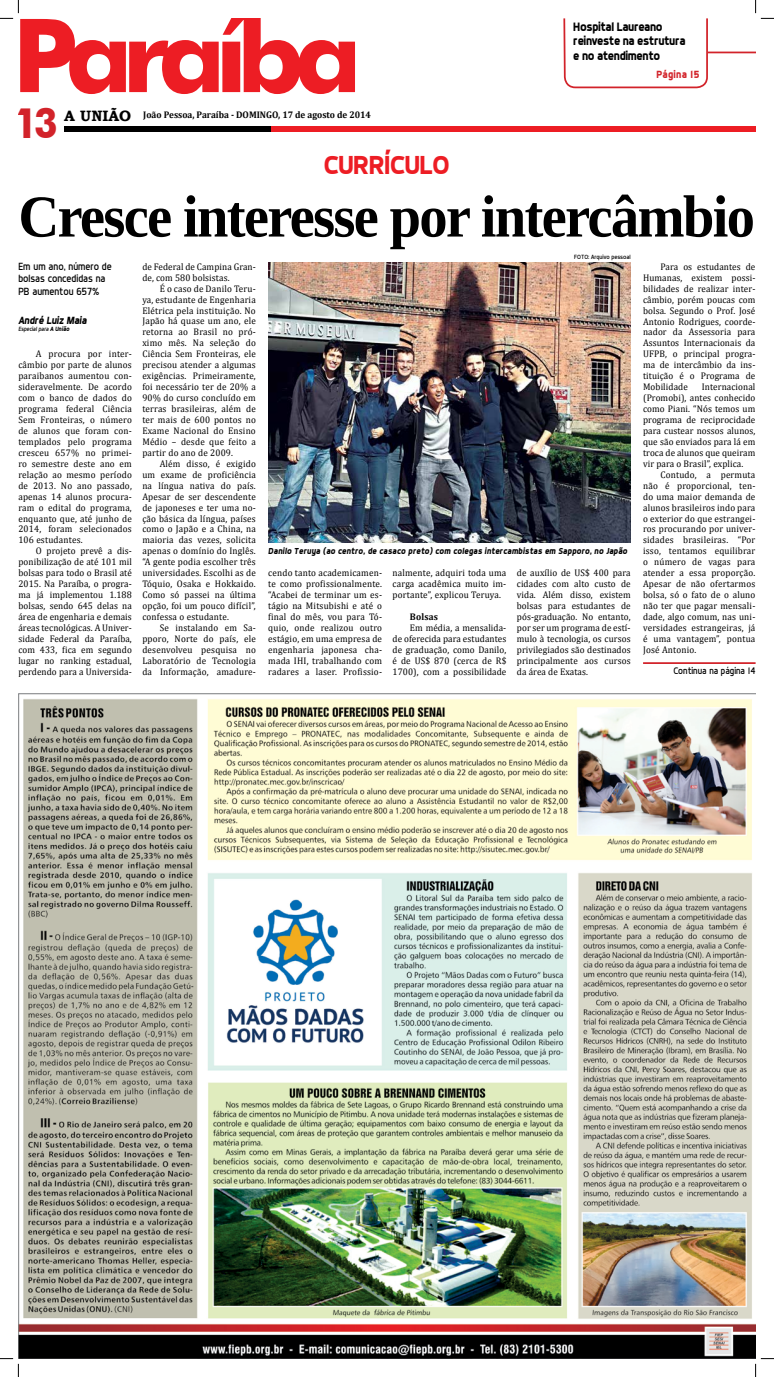
<style>
.page{position:relative;width:774px;height:1377px;background:#fff}
.page>*{position:absolute;margin:0;border:0;box-sizing:border-box;transform-origin:0 0}
.t1{font:700 59.5px "Liberation Serif";letter-spacing:-.03em;color:#000;scale:.95 1}
.t2{font:700 42px "Futura BT";color:#d2232a;scale:.9 1}
.t3{font:700 26.25px "Dyno";letter-spacing:-.03em;color:#ed1d24}
.t4{font:700 12.25px/14.7px "Dyno";letter-spacing:-.03em;color:#000;scale:.95 1}
.t5{font:10.5px/12.6px "Dyno";color:#000;scale:.95 1}
.t6{font:italic 700 10.5px "Dyno";letter-spacing:-.01em;color:#000;scale:.95 1}
.t7{font:700 10.5px "Dyno";letter-spacing:.02em;color:#d2232a;scale:.95 1}
.t8{font:9.62px/10.9px "Cambria";letter-spacing:.01em;color:#000;text-align:justify;scale:.95 1}
.t9{font:700 9.62px "Cambria";color:#000;scale:.95 1}
.t10{font:9.62px "Dyno";color:#000;scale:.95 1}
.t11{font:italic 700 8.75px "Dyno";letter-spacing:.01em;color:#000;scale:.95 1}
.t12{font:6.12px "Dyno";color:#000}
.t13{font:italic 6.12px "Dyno";letter-spacing:-.01em;color:#000;scale:.95 1}
.s1{font-family:"Bookman Old Style";font-size:14.96px}
.s2{font-weight:700}
</style>
<div class="page">
<div style="left:64px;top:126px;width:207px;height:5px;background:#000"></div>
<div style="left:271px;top:126px;width:484px;height:5px;background:#ed1d24"></div>
<svg style="left:562px;top:18px;width:146px;height:470px"></svg>
<hr style="left:707px;top:52px;width:48px;height:1px;background:#d2232a">
<svg style="left:562px;top:190px;width:146px;height:63px"></svg>
<img style="left:268px;top:262px;width:362px;height:280px">
<hr style="left:643px;top:662px;width:112px;height:2px;background:#d2232a">
<img style="left:18px;top:693px;width:737px;height:665px">
<svg style="left:0;top:0;width:355px;height:94px"></svg>
<svg style="left:0;top:1357px;width:19px;height:19px"></svg>
<svg style="left:755px;top:0;width:18px;height:19px"></svg>
<svg style="left:754px;top:1357px;width:19px;height:19px"></svg>
<h2 class="t2" style="left:15px;top:97px;width:49px">13</h2>
<p class="t9" style="left:64px;top:109px;width:324px"><span class="s1">A UNIÃO</span> João Pessoa, Paraíba - DOMINGO, 17 de agosto de 2014</p>
<h3 class="t3" style="left:323px;top:149px;width:128px">currículo</h3>
<p class="t4" style="left:573px;top:19px;width:120px">Hospital Laureano reinveste na estrutura e no atendimento</p>
<p class="t7" style="left:656px;top:68px;width:47px">Página 15</p>
<h1 class="t1" style="left:18px;top:176px;width:776px">Cresce interesse por intercâmbio</h1>
<p class="t5" style="left:18px;top:260px;width:100px">Em um ano, número de bolsas concedidas na<br>PB aumentou 657%</p>
<p class="t6" style="left:18px;top:314px;width:74px">André Luiz Maia</p>
<p class="t13" style="left:18px;top:325px;width:55px">Especial para <span class="s2">A União</span></p>
<p class="t8" style="left:18px;top:348px;width:121px;text-indent:17px">A procura por inter&shy;câmbio por parte de alunos paraibanos aumentou con&shy;sideravelmente. De acordo com o banco de dados do programa federal Ciência Sem Fronteiras, o número de alunos que foram con&shy;templados pelo programa cresceu 657% no primei&shy;ro semestre deste ano em relação ao mesmo período de 2013. No ano passado, apenas 14 alunos procura&shy;ram o edital do programa, enquanto que, até junho de 2014, foram selecionados 106 estudantes.</p>
<p class="t8" style="left:18px;top:545px;width:121px;text-indent:17px">O projeto prevê a dis&shy;ponibilização de até 101 mil bolsas para todo o Brasil até 2015. Na Paraíba, o progra&shy;ma já implementou 1.188 bolsas, sendo 645 delas na área de engenharia e demais áreas tecnológicas. A Univer&shy;sidade Federal da Paraíba, com 433, fica em segundo lugar no ranking estadual, perdendo para a Universida-</p>
<p class="t8" style="left:142px;top:261px;width:121px">de Federal de Campina Gran&shy;de, com 580 bolsistas.</p>
<p class="t8" style="left:142px;top:283px;width:121px;text-indent:17px">É o caso de Danilo Teru&shy;ya, estudante de Engenharia Elétrica pela instituição. No Japão há quase um ano, ele retorna ao Brasil no pró&shy;ximo mês. Na seleção do Ciência Sem Fronteiras, ele precisou atender a algumas exigências. Primeiramente, foi necessário ter de 20% a 90% do curso concluído em terras brasileiras, além de ter mais de 600 pontos no Exame Nacional do Ensino Médio – desde que feito a partir do ano de 2009.</p>
<p class="t8" style="left:142px;top:458px;width:121px;text-indent:17px">Além disso, é exigido um exame de proficiência na língua nativa do país.<br>Apesar de ser descendente de japoneses e ter uma no&shy;ção básica da língua, países como o Japão e a China, na maioria das vezes, solicita apenas o domínio do inglês. “A gente podia escolher três universidades. Escolhi as de Tóquio, Osaka e Hokkaido.<br>Como só passei na última opção, foi um pouco difícil”, confessa o estudante.</p>
<p class="t8" style="left:142px;top:622px;width:121px;text-indent:17px">Se instalando em Sa&shy;pporo, norte do país, ele desenvolveu pesquisa no Laboratório de Tecnologia da Informação, amadure-</p>
<p class="t12" style="left:574px;top:253px;width:58px">FOTO: Arquivo pessoal</p>
<p class="t11" style="left:268px;top:546px;width:379px">Danilo Teruya (ao centro, de casaco preto) com colegas intercambistas em Sapporo, no Japão</p>
<p class="t8" style="left:268px;top:567px;width:121px">cendo tanto academicamen&shy;te como profissionalmente. “Acabei de terminar um es&shy;tágio na Mitsubishi e até o final do mês, vou para Tó&shy;quio, onde realizou outro estágio, em uma empresa de engenharia japonesa cha&shy;mada IHI, trabalhando com radares a laser. Profissio-</p>
<p class="t8" style="left:392px;top:567px;width:121px">nalmente, adquiri toda uma carga acadêmica muito im&shy;portante”, explicou Teruya.</p>
<p class="t9" style="left:410px;top:611px;width:31px">Bolsas</p>
<p class="t8" style="left:392px;top:622px;width:121px;text-indent:17px">Em média, a mensalida&shy;de oferecida para estudantes de graduação, como Danilo, é de US$ 870 (cerca de R$ 1700), com a possibilidade</p>
<p class="t8" style="left:516px;top:567px;width:121px">de auxílio de US$ 400 para cidades com alto custo de vida. Além disso, existem bolsas para estudantes de pós-graduação. No entanto, por ser um programa de estí&shy;mulo à tecnologia, os cursos privilegiados são destinados principalmente aos cursos da área de Exatas.</p>
<p class="t8" style="left:643px;top:261px;width:120px;text-indent:17px">Para os estudantes de Humanas, existem possi&shy;bilidades de realizar inter&shy;câmbio, porém poucas com bolsa. Segundo o Prof. José Antonio Rodrigues, coorde&shy;nador da Assessoria para Assuntos Internacionais da UFPB, o principal progra&shy;ma de intercâmbio da ins&shy;tituição é o Programa de Mobilidade</p>
<p class="t8" style="left:643px;top:381px;width:120px;text-indent:59px">Internacional (Promobi), antes conhecido como Piani. “Nós temos um programa de reciprocidade para custear nossos alunos, que são enviados para lá em troca de alunos que queiram vir para o Brasil”, explica.</p>
<p class="t8" style="left:643px;top:469px;width:120px;text-indent:17px">Contudo, a permuta não é proporcional, ten&shy;do uma maior demanda de alunos brasileiros indo para o exterior do que estrangei&shy;ros procurando por univer&shy;sidades brasileiras. “Por isso, tentamos equilibrar o número de vagas para atender a essa proporção.<br>Apesar de não ofertarmos bolsa, só o fato de o aluno não ter que pagar mensali&shy;dade, algo comum, nas uni&shy;versidades estrangeiras, já é uma vantagem”, pontua José Antonio.</p>
<p class="t10" style="left:673px;top:665px;width:88px">Continua na página 14</p>
</div>
